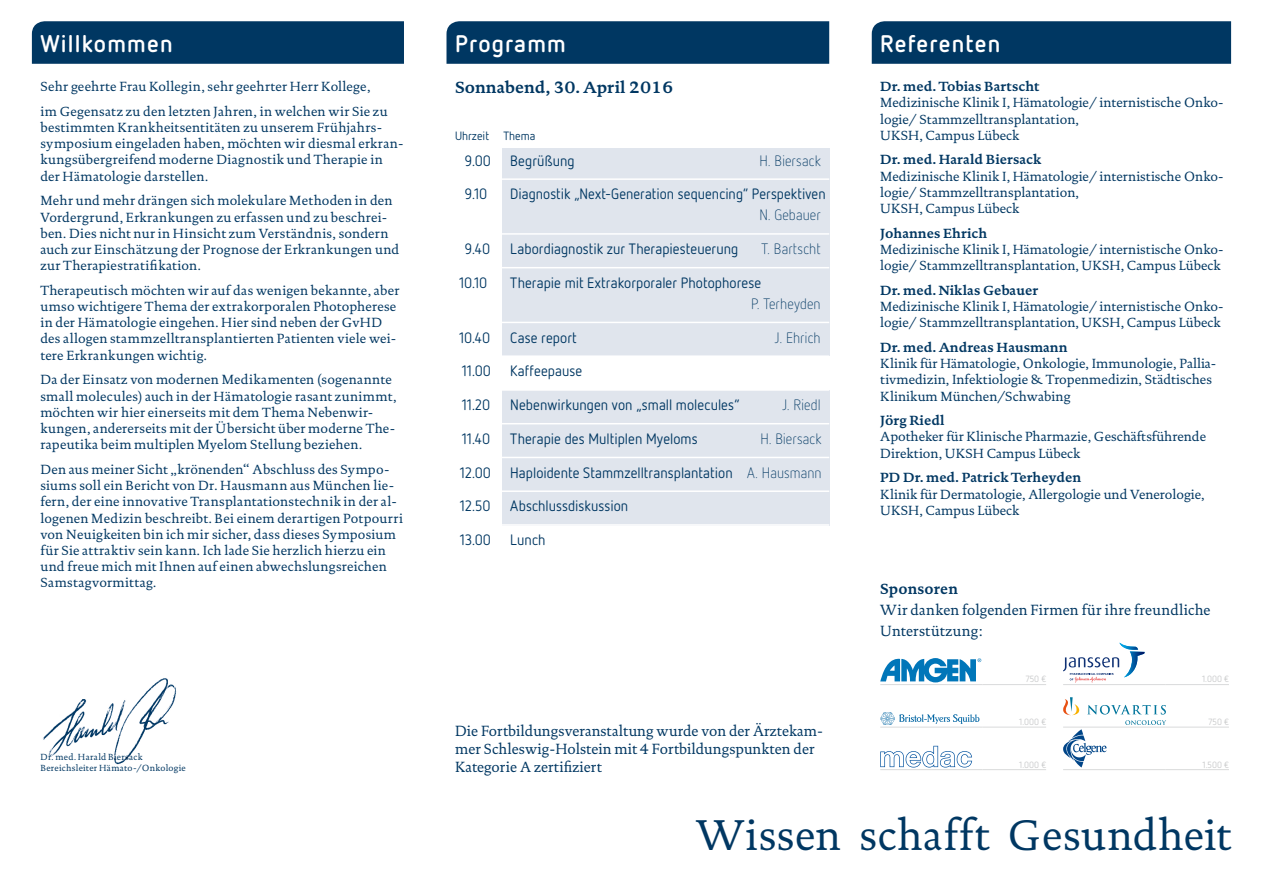
<style>
.page{position:relative;width:1263px;height:893px;background:#fff}
.page>*{position:absolute;margin:0;border:0;box-sizing:border-box;transform-origin:0 0}
.t1{font:43.65px "DTL Documenta TOT";letter-spacing:.015em;color:#003762}
.t2{font:700 24px "Netto OT";letter-spacing:.05em;color:#fff}
.t3{font:700 16.5px "DTL Documenta TOT";color:#003762}
.t4{font:15px "Netto OT";letter-spacing:.005em;color:#003762}
.t5{font:15px/18px "DTL Documenta TOT";color:#003762}
.t6{font:300 15px "Netto OT";letter-spacing:.005em;color:#003762}
.t7{font:700 15px "DTL Documenta TOT";letter-spacing:.01em;color:#003762}
.t8{font:13.5px/16.2px "DTL Documenta TOT";letter-spacing:.01em;color:#003762}
.t9{font:700 13.5px "DTL Documenta TOT";color:#003762}
.t10{font:12px "Netto OT";color:#003762}
.t11{font:9px/10.8px "DTL Documenta TOT";letter-spacing:.03em;color:#003762}
.t12{font:9px "Netto OT";color:#c6c7c8}
.s1{font-weight:300}
</style>
<div class="page">
<div style="left:502px;top:149px;width:327px;height:207px;background:#e0e5ed"></div>
<div style="left:502px;top:390px;width:327px;height:135px;background:#e0e5ed"></div>
<hr style="left:446px;top:178px;width:383px;height:2px;background:#fff">
<hr style="left:446px;top:233px;width:383px;height:2px;background:#fff">
<hr style="left:446px;top:267px;width:383px;height:1px;background:#fff">
<hr style="left:446px;top:322px;width:383px;height:1px;background:#fff">
<hr style="left:446px;top:355px;width:383px;height:2px;background:#fff">
<hr style="left:446px;top:389px;width:383px;height:2px;background:#fff">
<hr style="left:446px;top:423px;width:383px;height:1px;background:#fff">
<hr style="left:446px;top:457px;width:383px;height:1px;background:#fff">
<hr style="left:446px;top:490px;width:383px;height:2px;background:#fff">
<hr style="left:446px;top:524px;width:383px;height:2px;background:#fff">
<div style="left:32px;top:21px;width:372px;height:43px;background:#003762"></div>
<div style="left:446px;top:21px;width:383px;height:43px;background:#003762"></div>
<div style="left:872px;top:21px;width:359px;height:43px;background:#003762"></div>
<hr style="left:880px;top:684px;width:102px;height:1px;background:#d9dadb">
<hr style="left:982px;top:684px;width:64px;height:1px;background:#d9dadb">
<hr style="left:880px;top:727px;width:102px;height:1px;background:#d9dadb">
<hr style="left:982px;top:727px;width:64px;height:1px;background:#d9dadb">
<hr style="left:880px;top:769px;width:102px;height:1px;background:#d9dadb">
<hr style="left:982px;top:769px;width:64px;height:1px;background:#d9dadb">
<hr style="left:1063px;top:684px;width:102px;height:1px;background:#d9dadb">
<hr style="left:1165px;top:684px;width:64px;height:1px;background:#d9dadb">
<hr style="left:1165px;top:727px;width:64px;height:1px;background:#d9dadb">
<hr style="left:1063px;top:769px;width:102px;height:1px;background:#d9dadb">
<hr style="left:1165px;top:769px;width:64px;height:1px;background:#d9dadb">
<svg style="left:880px;top:658px;width:101px;height:24px"></svg>
<svg style="left:1063px;top:642px;width:81px;height:40px"></svg>
<svg style="left:880px;top:712px;width:99px;height:13px"></svg>
<svg style="left:880px;top:746px;width:92px;height:21px"></svg>
<svg style="left:1063px;top:697px;width:103px;height:70px"></svg>
<img style="left:43px;top:678px;width:134px;height:87px">
<h2 class="t2" style="left:40px;top:28px;width:134px">Willkommen</h2>
<h2 class="t2" style="left:455px;top:28px;width:112px">Programm</h2>
<h2 class="t2" style="left:880px;top:28px;width:122px">Referenten</h2>
<p class="t8" style="left:40px;top:74px;width:349px;line-height:24.8px">Sehr geehrte Frau Kollegin, sehr geehrter Herr Kollege, im Gegensatz zu den letzten Jahren, in welchen wir Sie zu</p>
<p class="t8" style="left:40px;top:119px;width:365px">bestimmten Krankheitsentitäten zu unserem Frühjahrs&shy;symposium eingeladen haben, möchten wir diesmal erkran&shy;kungsübergreifend moderne Diagnostik und Therapie in der Hämatologie darstellen.</p>
<p class="t8" style="left:40px;top:193px;width:360px">Mehr und mehr drängen sich molekulare Methoden in den Vordergrund, Erkrankungen zu erfassen und zu beschrei&shy;ben. Dies nicht nur in Hinsicht zum Verständnis, sondern auch zur Einschätzung der Prognose der Erkrankungen und zur Therapiestratifikation.</p>
<p class="t8" style="left:40px;top:282px;width:360px">Therapeutisch möchten wir auf das wenigen bekannte, aber umso wichtigere Thema der extrakorporalen Photopherese in der Hämatologie eingehen. Hier sind neben der GvHD des allogen stammzelltransplantierten Patienten viele wei&shy;tere Erkrankungen wichtig.</p>
<p class="t8" style="left:40px;top:372px;width:358px">Da der Einsatz von modernen Medikamenten (sogenannte small molecules) auch in der Hämatologie rasant zunimmt, möchten wir hier einerseits mit dem Thema Nebenwir&shy;kungen, andererseits mit der Übersicht über moderne The&shy;rapeutika beim multiplen Myelom Stellung beziehen.</p>
<p class="t8" style="left:40px;top:461px;width:364px">Den aus meiner Sicht „krönenden“ Abschluss des Sympo&shy;siums soll ein Bericht von Dr. Hausmann aus München lie&shy;fern, der eine innovative Transplantationstechnik in der al&shy;logenen Medizin beschreibt. Bei einem derartigen Potpourri von Neuigkeiten bin ich mir sicher, dass dieses Symposium für Sie attraktiv sein kann. Ich lade Sie herzlich hierzu ein und freue mich mit Ihnen auf einen abwechslungsreichen Samstagvormittag.</p>
<p class="t11" style="left:40px;top:751px;width:147px">Dr. med. Harald Biersack<br>Bereichsleiter Hämato-/Onkologie</p>
<p class="t3" style="left:455px;top:78px;width:220px">Sonnabend, 30. April 2016</p>
<p class="t10" style="left:455px;top:129px;width:82px">Uhrzeit Thema</p>
<p class="t4" style="left:465px;top:151px;width:28px">9.00</p>
<p class="t4" style="left:510px;top:151px;width:66px">Begrüßung</p>
<p class="t6" style="left:759px;top:151px;width:63px">H. Biersack</p>
<p class="t4" style="left:465px;top:185px;width:24px">9.10</p>
<p class="t4" style="left:510px;top:185px;width:317px">Diagnostik „Next-Generation sequencing“ Perspektiven</p>
<p class="t6" style="left:759px;top:206px;width:63px">N. Gebauer</p>
<p class="t4" style="left:465px;top:240px;width:27px">9.40</p>
<p class="t4" style="left:510px;top:240px;width:230px">Labordiagnostik zur Therapiesteuerung</p>
<p class="t6" style="left:762px;top:240px;width:61px">T. Bartscht</p>
<p class="t4" style="left:459px;top:273px;width:30px">10.10</p>
<p class="t4" style="left:510px;top:273px;width:253px">Therapie mit Extrakorporaler Photophorese</p>
<p class="t6" style="left:751px;top:295px;width:71px">P. Terheyden</p>
<p class="t4" style="left:459px;top:328px;width:33px">10.40</p>
<p class="t4" style="left:510px;top:328px;width:68px">Case report</p>
<p class="t6" style="left:774px;top:328px;width:48px">J. Ehrich</p>
<p class="t4" style="left:462px;top:362px;width:31px">11.00</p>
<p class="t4" style="left:510px;top:362px;width:74px">Kaffeepause</p>
<p class="t4" style="left:462px;top:396px;width:30px">11.20</p>
<p class="t4" style="left:510px;top:396px;width:231px">Nebenwirkungen von „small molecules“</p>
<p class="t6" style="left:782px;top:396px;width:40px">J. Riedl</p>
<p class="t4" style="left:462px;top:429px;width:30px">11.40</p>
<p class="t4" style="left:510px;top:429px;width:189px">Therapie des Multiplen Myeloms</p>
<p class="t6" style="left:760px;top:430px;width:63px">H. Biersack</p>
<p class="t4" style="left:460px;top:463px;width:33px">12.00</p>
<p class="t4" style="left:510px;top:463px;width:313px">Haploidente Stammzelltransplantation <span class="s1">A. Hausmann</span></p>
<p class="t4" style="left:460px;top:497px;width:32px">12.50</p>
<p class="t4" style="left:510px;top:497px;width:119px">Abschlussdiskussion</p>
<p class="t4" style="left:460px;top:531px;width:33px">13.00</p>
<p class="t4" style="left:510px;top:531px;width:37px">Lunch</p>
<p class="t5" style="left:455px;top:722px;width:369px">Die Fortbildungsveranstaltung wurde von der Ärztekam&shy;mer Schleswig-Holstein mit 4 Fortbildungspunkten der<br>Kategorie A zertifiziert</p>
<p class="t9" style="left:880px;top:78px;width:161px">Dr. med. Tobias Bartscht</p>
<p class="t8" style="left:880px;top:95px;width:345px">Medizinische Klinik I, Hämatologie/ internistische Onko&shy;logie/ Stammzelltransplantation,<br>UKSH, Campus Lübeck</p>
<p class="t9" style="left:880px;top:151px;width:163px">Dr. med. Harald Biersack</p>
<p class="t8" style="left:880px;top:168px;width:345px">Medizinische Klinik I, Hämatologie/ internistische Onko&shy;logie/ Stammzelltransplantation,<br>UKSH, Campus Lübeck</p>
<p class="t9" style="left:880px;top:225px;width:109px">Johannes Ehrich</p>
<p class="t8" style="left:880px;top:241px;width:345px">Medizinische Klinik I, Hämatologie/ internistische Onko&shy;logie/ Stammzelltransplantation, UKSH, Campus Lübeck</p>
<p class="t9" style="left:880px;top:282px;width:159px">Dr. med. Niklas Gebauer</p>
<p class="t8" style="left:880px;top:298px;width:345px">Medizinische Klinik I, Hämatologie/ internistische Onko&shy;logie/ Stammzelltransplantation, UKSH, Campus Lübeck</p>
<p class="t9" style="left:880px;top:339px;width:189px">Dr. med. Andreas Hausmann</p>
<p class="t8" style="left:880px;top:355px;width:338px">Klinik für Hämatologie, Onkologie, Immunologie, Pallia&shy;tivmedizin, Infektiologie &amp; Tropenmedizin, Städtisches<br>Klinikum München/Schwabing</p>
<p class="t9" style="left:880px;top:412px;width:66px">Jörg Riedl</p>
<p class="t8" style="left:880px;top:429px;width:327px">Apotheker für Klinische Pharmazie, Geschäftsführende<br>Direktion, UKSH Campus Lübeck</p>
<p class="t9" style="left:880px;top:469px;width:202px">PD Dr. med. Patrick Terheyden</p>
<p class="t8" style="left:880px;top:486px;width:326px">Klinik für Dermatologie, Allergologie und Venerologie,<br>UKSH, Campus Lübeck</p>
<p class="t7" style="left:880px;top:580px;width:79px">Sponsoren</p>
<p class="t5" style="left:880px;top:599px;width:332px;line-height:21px">Wir danken folgenden Firmen für ihre freundliche<br>Unterstützung:</p>
<p class="t12" style="left:1026px;top:674px;width:22px">750 €</p>
<p class="t12" style="left:1202px;top:674px;width:28px">1.000 €</p>
<p class="t12" style="left:1019px;top:716px;width:28px">1.000 €</p>
<p class="t12" style="left:1208px;top:716px;width:22px">750 €</p>
<p class="t12" style="left:1019px;top:759px;width:28px">1.000 €</p>
<p class="t12" style="left:1202px;top:759px;width:28px">1.500 €</p>
<h1 class="t1" style="left:696px;top:810px;width:536px">Wissen schafft Gesundheit</h1>
</div>
